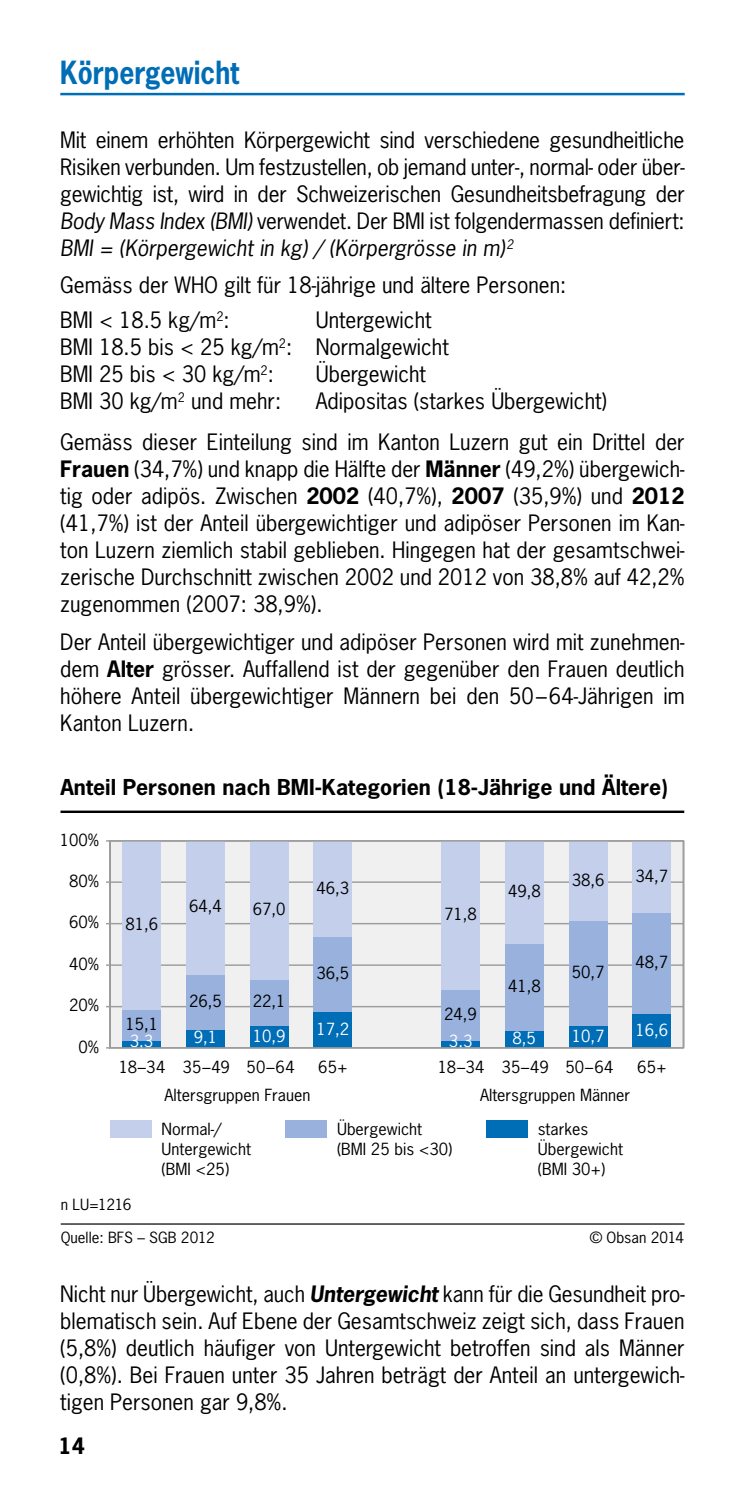
<style>
.page{position:relative;width:745px;height:1489px;background:#fff}
.page>*{position:absolute;margin:0;border:0;box-sizing:border-box;transform-origin:0 0}
.Kopftitel_-mit_Linie{font:700 30px "News Gothic Std";color:#006db7;scale:.88 1}
.Grundtext{font:21.25px/27px "News Gothic Std";color:#000;text-align:justify}
.t1{font:700 21.25px "News Gothic Std";color:#000}
.t2{font:700 20.5px "News Gothic Std";color:#000}
.t3{font:15.75px/20px "News Gothic Std";color:#000}
.t4{font:15.75px "News Gothic Std";color:#fff}
.t5{font:14.5px "News Gothic Std";color:#000}
.s1{font-style:italic}
.s2{font-weight:700}
.s3{font-weight:700;font-style:italic}
</style>
<div class="page">
<hr style="left:60px;top:93px;width:624px;height:2px;background:#006db7">
<svg style="left:106px;top:840px;width:578px;height:209px"></svg>
<hr style="left:110px;top:1005px;width:573px;height:2px;background:#9c9d9d">
<hr style="left:110px;top:964px;width:573px;height:1px;background:#9c9d9d">
<hr style="left:110px;top:922px;width:573px;height:2px;background:#9c9d9d">
<hr style="left:110px;top:881px;width:573px;height:1px;background:#9c9d9d">
<div style="left:122px;top:1041px;width:38px;height:6px;background:#006db7"></div>
<div style="left:122px;top:1009px;width:38px;height:32px;background:#98b1dd"></div>
<div style="left:122px;top:840px;width:38px;height:169px;background:#c3cfeb"></div>
<div style="left:186px;top:1029px;width:38px;height:18px;background:#006db7"></div>
<div style="left:186px;top:974px;width:38px;height:55px;background:#98b1dd"></div>
<div style="left:186px;top:840px;width:38px;height:134px;background:#c3cfeb"></div>
<div style="left:250px;top:1025px;width:38px;height:22px;background:#006db7"></div>
<div style="left:250px;top:979px;width:38px;height:46px;background:#98b1dd"></div>
<div style="left:250px;top:840px;width:38px;height:139px;background:#c3cfeb"></div>
<div style="left:313px;top:1012px;width:39px;height:35px;background:#006db7"></div>
<div style="left:313px;top:936px;width:39px;height:76px;background:#98b1dd"></div>
<div style="left:313px;top:840px;width:39px;height:96px;background:#c3cfeb"></div>
<div style="left:441px;top:1041px;width:38px;height:6px;background:#006db7"></div>
<div style="left:441px;top:989px;width:38px;height:52px;background:#98b1dd"></div>
<div style="left:441px;top:840px;width:38px;height:149px;background:#c3cfeb"></div>
<div style="left:505px;top:1030px;width:38px;height:17px;background:#006db7"></div>
<div style="left:505px;top:943px;width:38px;height:87px;background:#98b1dd"></div>
<div style="left:505px;top:840px;width:38px;height:103px;background:#c3cfeb"></div>
<div style="left:568px;top:1025px;width:38px;height:22px;background:#006db7"></div>
<div style="left:568px;top:920px;width:38px;height:105px;background:#98b1dd"></div>
<div style="left:568px;top:840px;width:38px;height:80px;background:#c3cfeb"></div>
<div style="left:632px;top:1013px;width:38px;height:34px;background:#006db7"></div>
<div style="left:632px;top:912px;width:38px;height:101px;background:#98b1dd"></div>
<div style="left:632px;top:840px;width:38px;height:72px;background:#c3cfeb"></div>
<div style="left:486px;top:1120px;width:41px;height:18px;background:#006db7"></div>
<div style="left:285px;top:1120px;width:41px;height:18px;background:#98b1dd"></div>
<div style="left:110px;top:1120px;width:41px;height:18px;background:#c3cfeb"></div>
<hr style="left:60px;top:810px;width:623px;height:3px;background:#000">
<hr style="left:61px;top:1223px;width:623px;height:1px;background:#000">
<hr style="left:110px;top:1047px;width:573px;height:1px;background:#9c9c9c">
<hr style="left:110px;top:840px;width:573px;height:1px;background:#9c9c9c">
<p class="Kopftitel_-mit_Linie" style="left:60px;top:52px;width:204px">Körpergewicht</p>
<p class="Grundtext" style="left:60px;top:126px;width:625px">Mit einem erhöhten Körpergewicht sind verschiedene gesundheitliche Risiken verbunden. Um festzustellen, ob jemand unter-, normal- oder über&shy;gewichtig ist, wird in der Schweizerischen Gesundheitsbefragung der <span class="s1">Body Mass Index (BMI)</span> verwendet. Der BMI ist folgendermassen definiert:<br><span class="s1">BMI = (Körpergewicht in kg) / (Körpergrösse in m)</span><sup>2</sup></p>
<p class="Grundtext" style="left:60px;top:272px;width:507px">Gemäss der WHO gilt für 18-jährige und ältere Personen:</p>
<p class="Grundtext" style="left:60px;top:306px;width:171px">BMI &lt; 18.5 kg/m<sup>2</sup>:</p>
<p class="Grundtext" style="left:60px;top:306px;width:390px;text-align:left;text-indent:255px">Untergewicht<br>BMI 18.5 bis &lt; 25 kg/m<sup>2</sup>: Normalgewicht<br>BMI 25 bis &lt; 30 kg/m<sup>2</sup>:</p>
<p class="Grundtext" style="left:315px;top:360px;width:112px">Übergewicht</p>
<p class="Grundtext" style="left:60px;top:387px;width:222px">BMI 30 kg/m<sup>2</sup> und mehr:</p>
<p class="Grundtext" style="left:315px;top:387px;width:292px">Adipositas (starkes Übergewicht)</p>
<p class="Grundtext" style="left:60px;top:428px;width:625px">Gemäss dieser Einteilung sind im Kanton Luzern gut ein Drittel der <span class="s2">Frauen</span> (34,7%) und knapp die Hälfte der <span class="s2">Männer</span> (49,2%) übergewich&shy;tig oder adipös. Zwischen <span class="s2">2002</span> (40,7%), <span class="s2">2007</span> (35,9%) und <span class="s2">2012 </span>(41,7%) ist der Anteil übergewichtiger und adipöser Personen im Kan&shy;ton Luzern ziemlich stabil geblieben. Hingegen hat der gesamtschwei&shy;zerische Durchschnitt zwischen 2002 und 2012 von 38,8% auf 42,2% zugenommen (2007: 38,9%).</p>
<p class="Grundtext" style="left:60px;top:627px;width:625px">Der Anteil übergewichtiger und adipöser Personen wird mit zunehmen&shy;dem <span class="s2">Alter</span> grösser. Auffallend ist der gegenüber den Frauen deutlich höhere Anteil übergewichtiger Männern bei den 50–64-Jährigen im Kanton Luzern.</p>
<p class="t2" style="left:60px;top:773px;width:609px">Anteil Personen nach BMI-Kategorien (18-Jährige und Ältere)</p>
<p class="t3" style="left:60px;top:829px;width:41px">100%</p>
<p class="t3" style="left:69px;top:871px;width:32px">80%</p>
<p class="t3" style="left:69px;top:912px;width:32px">60%</p>
<p class="t3" style="left:125px;top:914px;width:34px">81,6</p>
<p class="t3" style="left:189px;top:896px;width:34px">64,4</p>
<p class="t3" style="left:252px;top:899px;width:34px">67,0</p>
<p class="t3" style="left:316px;top:877px;width:34px">46,3</p>
<p class="t3" style="left:444px;top:903px;width:34px">71,8</p>
<p class="t3" style="left:507px;top:881px;width:34px">49,8</p>
<p class="t3" style="left:571px;top:869px;width:34px">38,6</p>
<p class="t3" style="left:635px;top:865px;width:34px">34,7</p>
<p class="t3" style="left:69px;top:953px;width:32px">40%</p>
<p class="t3" style="left:69px;top:995px;width:32px">20%</p>
<p class="t3" style="left:78px;top:1036px;width:22px">0%</p>
<p class="t3" style="left:125px;top:1014px;width:34px">15,1</p>
<p class="t4" style="left:130px;top:1030px;width:25px">3,3</p>
<p class="t3" style="left:189px;top:990px;width:34px">26,5</p>
<p class="t4" style="left:193px;top:1027px;width:25px">9,1</p>
<p class="t3" style="left:252px;top:991px;width:34px">22,1</p>
<p class="t4" style="left:252px;top:1025px;width:34px">10,9</p>
<p class="t3" style="left:316px;top:963px;width:34px">36,5</p>
<p class="t4" style="left:316px;top:1018px;width:34px">17,2</p>
<p class="t3" style="left:444px;top:1004px;width:34px">24,9</p>
<p class="t4" style="left:448px;top:1030px;width:25px">3,3</p>
<p class="t3" style="left:507px;top:975px;width:34px">41,8</p>
<p class="t4" style="left:512px;top:1027px;width:25px">8,5</p>
<p class="t3" style="left:571px;top:962px;width:34px">50,7</p>
<p class="t4" style="left:571px;top:1025px;width:34px">10,7</p>
<p class="t3" style="left:635px;top:951px;width:34px">48,7</p>
<p class="t4" style="left:635px;top:1019px;width:34px">16,6</p>
<p class="t3" style="left:119px;top:1056px;width:177px">18–34 35–49 50–64</p>
<p class="t3" style="left:318px;top:1056px;width:31px">65+</p>
<p class="t3" style="left:437px;top:1056px;width:177px">18–34 35–49 50–64</p>
<p class="t3" style="left:636px;top:1056px;width:31px">65+</p>
<p class="t3" style="left:164px;top:1084px;width:147px">Altersgruppen Frauen</p>
<p class="t3" style="left:479px;top:1084px;width:151px">Altersgruppen Männer</p>
<p class="t3" style="left:161px;top:1119px;width:91px">Normal-/<br>Untergewicht (BMI &lt;25)</p>
<p class="t3" style="left:337px;top:1119px;width:117px">Übergewicht (BMI 25 bis &lt;30)</p>
<p class="t3" style="left:537px;top:1119px;width:87px">starkes<br>Übergewicht (BMI 30+)</p>
<p class="t5" style="left:61px;top:1195px;width:72px">n LU=1216</p>
<p class="t5" style="left:61px;top:1228px;width:156px">Quelle: BFS – SGB 2012</p>
<p class="t5" style="left:589px;top:1227px;width:96px">© Obsan 2014</p>
<p class="Grundtext" style="left:60px;top:1280px;width:625px">Nicht nur Übergewicht, auch <span class="s3">Untergewicht</span> kann für die Gesundheit pro&shy;blematisch sein. Auf Ebene der Gesamtschweiz zeigt sich, dass Frauen (5,8%) deutlich häufiger von Untergewicht betroffen sind als Männer (0,8%). Bei Frauen unter 35 Jahren beträgt der Anteil an untergewich&shy;tigen Personen gar 9,8%.</p>
<p class="t1" style="left:58px;top:1431px;width:28px">14</p>
</div>
